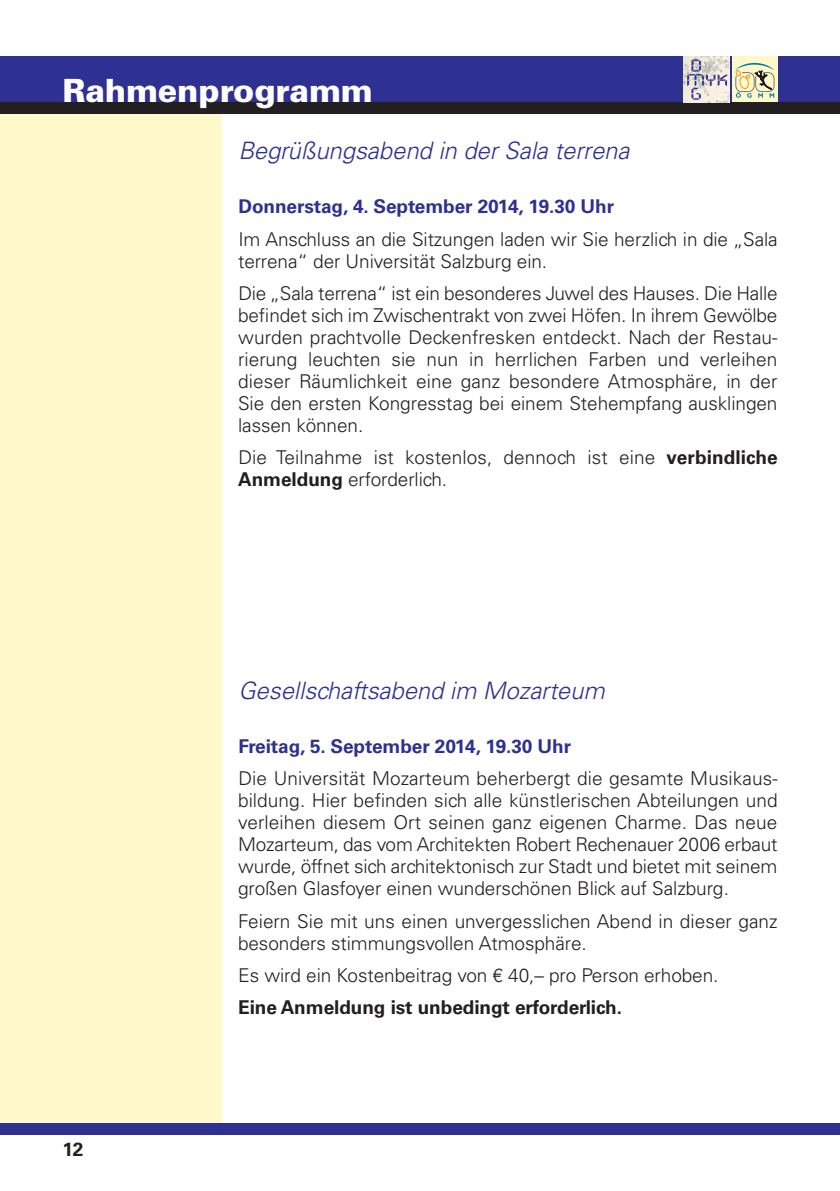
<style>
.page{position:relative;width:840px;height:1191px;background:#fff}
.page>*{position:absolute;margin:0;border:0;box-sizing:border-box;transform-origin:0 0}
.t1{font:900 32px "Univers LT Std";letter-spacing:-.005em;color:#fff}
.t2{font:italic 300 24px "Univers LT Std";letter-spacing:-.005em;color:#2e3092}
.t3{font:300 19px/22px "Univers LT Std";letter-spacing:-.005em;color:#231f20}
.t4{font:700 19px "Univers LT Std";letter-spacing:-.005em;color:#2e3092}
.t5{font:700 19px "Univers LT Std";letter-spacing:-.005em;color:#231f20}
.s1{font-weight:700}
</style>
<div class="page">
<div style="left:0;top:113px;width:221px;height:1010px;background:#fef8ca"></div>
<div style="left:0;top:57px;width:839px;height:45px;background:#2e3092"></div>
<div style="left:0;top:102px;width:839px;height:11px;background:#231f20"></div>
<div style="left:0;top:1123px;width:839px;height:11px;background:#2e3092"></div>
<img style="left:683px;top:57px;width:46px;height:45px">
<svg style="left:686px;top:60px;width:40px;height:40px;background:#cbc8cb"></svg>
<div style="left:731px;top:57px;width:46px;height:45px;background:#fef8ca"></div>
<svg style="left:735px;top:63px;width:39px;height:35px"></svg>
<h1 class="t1" style="left:62px;top:79px;width:312px">Rahmenprogramm</h1>
<p class="t2" style="left:238px;top:142px;width:392px">Begrüßungsabend in der Sala terrena</p>
<p class="t4" style="left:238px;top:200px;width:377px">Donnerstag, 4. September 2014, 19.30 Uhr</p>
<p class="t3" style="left:238px;top:229px;width:541px">Im Anschluss an die Sitzungen laden wir Sie herzlich in die „Sala terrena“ der Universität Salzburg ein.</p>
<p class="t3" style="left:238px;top:284px;width:541px;text-align:justify">Die „Sala terrena“ ist ein besonderes Juwel des Hauses. Die Halle befindet sich im Zwischentrakt von zwei Höfen. In ihrem Gewölbe wurden prachtvolle Deckenfresken entdeckt. Nach der Restau&shy;rierung leuchten sie nun in herrlichen Farben und verleihen dieser Räumlichkeit eine ganz besondere Atmosphäre, in der Sie den ersten Kongresstag bei einem Stehempfang ausklingen lassen können.</p>
<p class="t3" style="left:238px;top:448px;width:541px">Die Teilnahme ist kostenlos, dennoch ist eine <span class="s1">verbindliche<br>Anmeldung</span> erforderlich.</p>
<p class="t5" style="left:62px;top:1142px;width:23px">12</p>
<p class="t2" style="left:238px;top:681px;width:368px">Gesellschaftsabend im Mozarteum</p>
<p class="t4" style="left:238px;top:739px;width:334px">Freitag, 5. September 2014, 19.30 Uhr</p>
<p class="t3" style="left:238px;top:769px;width:541px;text-align:justify">Die Universität Mozarteum beherbergt die gesamte Musikaus&shy;bildung. Hier befinden sich alle künstlerischen Abteilungen und verleihen diesem Ort seinen ganz eigenen Charme. Das neue Mozarteum, das vom Architekten Robert Rechenauer 2006 erbaut wurde, öffnet sich architektonisch zur Stadt und bietet mit seinem großen Glasfoyer einen wunderschönen Blick auf Salzburg.</p>
<p class="t3" style="left:238px;top:911px;width:541px">Feiern Sie mit uns einen unvergesslichen Abend in dieser ganz besonders stimmungsvollen Atmosphäre.</p>
<p class="t3" style="left:238px;top:965px;width:481px">Es wird ein Kostenbeitrag von € 40,– pro Person erhoben.</p>
<p class="t5" style="left:238px;top:1000px;width:385px">Eine Anmeldung ist unbedingt erforderlich.</p>
</div>
